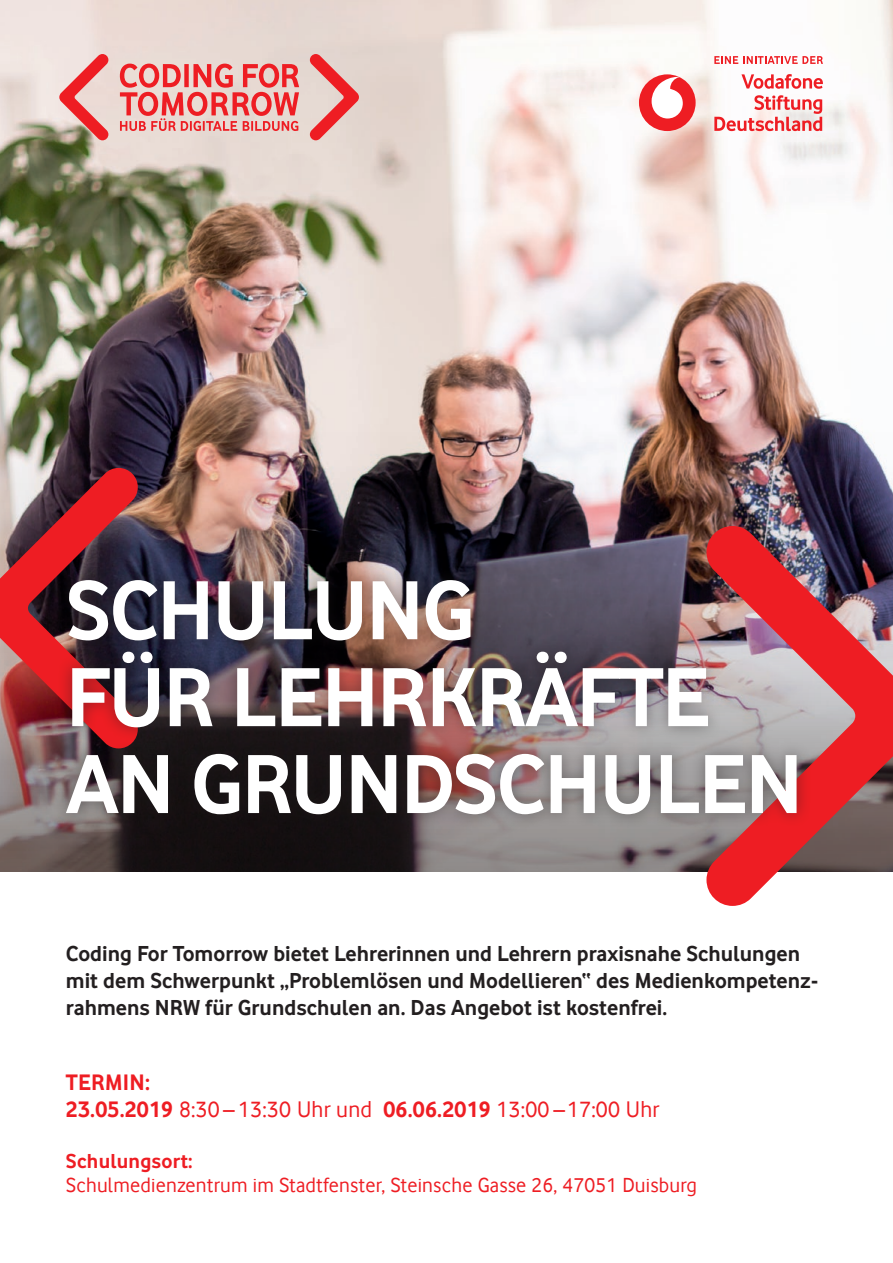
<style>
.page{position:relative;width:893px;height:1263px;background:#fff}
.page>*{position:absolute;margin:0;border:0;box-sizing:border-box;transform-origin:0 0}
.t1{font:700 86.85px "Vodafone Rg";letter-spacing:-.02em;color:#fff}
.t2{font:23.25px/27px "Vodafone Rg";letter-spacing:.01em;color:#ee1d23}
.t3{font:700 22.5px/27px "Vodafone Rg";color:#231f20}
.t4{font:21px "Vodafone Rg";letter-spacing:.01em;color:#ee1d23}
.t5{font:700 21px "Vodafone Rg";letter-spacing:.01em;color:#ee1d23}
.s1{font-weight:700}
</style>
<div class="page">
<img style="left:0;top:0;width:893px;height:275px">
<img style="left:0;top:275px;width:893px;height:597px">
<img style="left:677px;top:526px;width:216px;height:380px">
<img style="left:0;top:468px;width:151px;height:280px">
<div style="left:53px;top:565px;width:759px;height:264px;background:#231f20;opacity:.46"></div>
<svg style="left:59px;top:54px;width:300px;height:86px;background:#e8a3a0"></svg>
<div style="left:639px;top:74px;width:57px;height:57px;background:#ee1d23;border-radius:50%"></div>
<svg style="left:652px;top:77px;width:31px;height:42px"></svg>
<svg style="left:741px;top:74px;width:82px;height:15px"></svg>
<svg style="left:714px;top:95px;width:108px;height:36px"></svg>
<svg style="left:714px;top:56px;width:109px;height:8px"></svg>
<p class="t1" style="left:66px;top:560px;width:410px">SCHULUNG</p>
<p class="t1" style="left:66px;top:647px;width:646px">FÜR LEHRKRÄFTE</p>
<p class="t1" style="left:66px;top:734px;width:738px">AN GRUNDSCHULEN</p>
<p class="t3" style="left:66px;top:940px;width:754px">Coding For Tomorrow bietet Lehrerinnen und Lehrern praxisnahe Schulungen mit dem Schwerpunkt „Problemlösen und Modellieren“ des Medienkompetenz&shy;rahmens NRW für Grundschulen an. Das Angebot ist kostenfrei.</p>
<p class="t2" style="left:66px;top:1068px;width:595px"><span class="s1">TERMIN:<br>23.05.2019</span> 8:30 – 13:30 Uhr und <span class="s1">06.06.2019</span> 13:00 –17:00 Uhr</p>
<p class="t5" style="left:66px;top:1148px;width:128px">Schulungsort:</p>
<p class="t4" style="left:66px;top:1173px;width:633px">Schulmedienzentrum im Stadtfenster, Steinsche Gasse 26, 47051 Duisburg</p>
</div>
